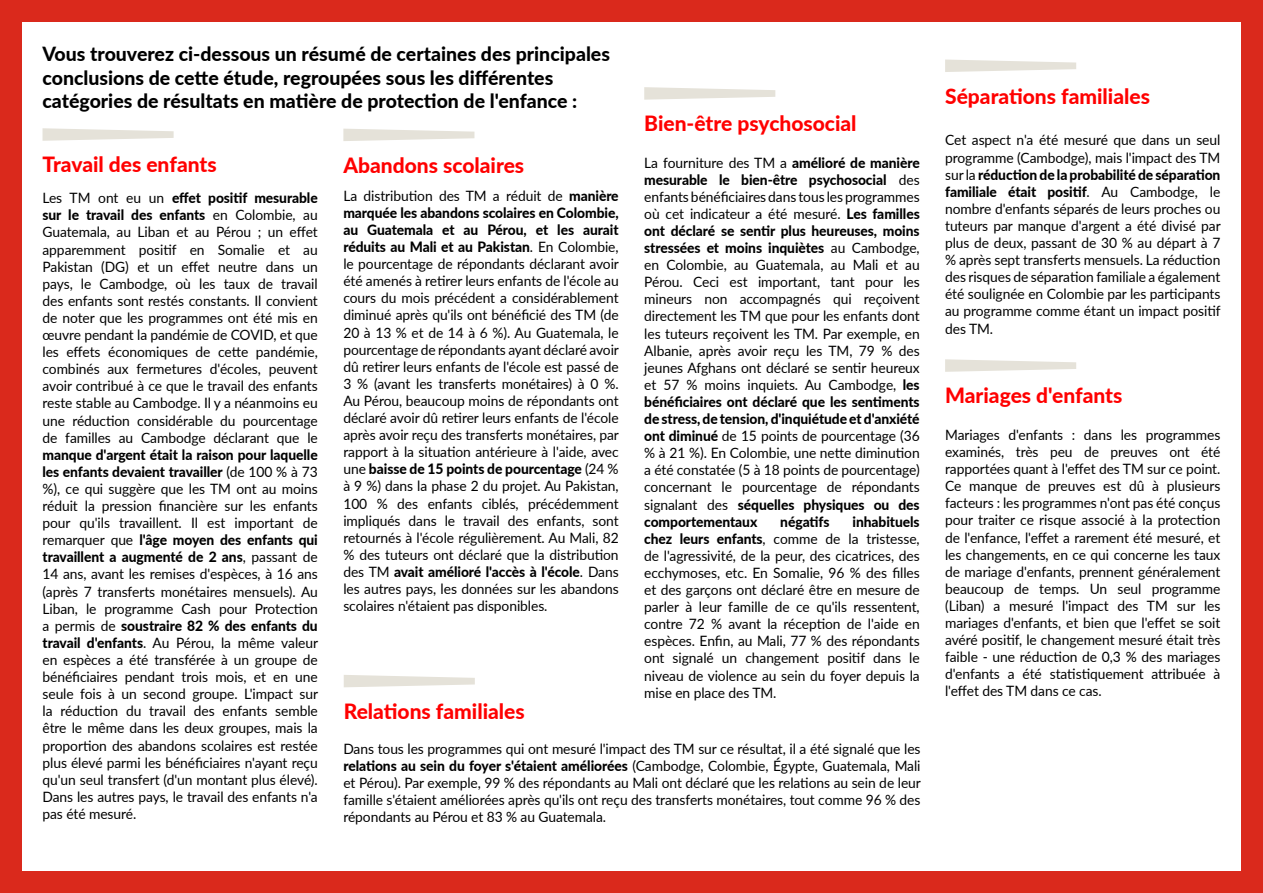
<style>
.page{position:relative;width:1263px;height:893px;background:#fff}
.page>*{position:absolute;margin:0;border:0;box-sizing:border-box;transform-origin:0 0}
.t1{font:800 21px "Lato";color:#f00}
.t2{font:800 19.5px/23.4px "Lato";color:#000}
.t3{font:14.25px/17.1px "Lato";letter-spacing:-.005em;color:#000;text-align:justify}
.t4{font:800 14.25px "Lato";letter-spacing:-.005em;color:#000}
.s1{font-weight:800}
</style>
<div class="page">
<div style="left:0;top:872px;width:1263px;height:21px;background:#da291c"></div>
<div style="left:0;top:0;width:21px;height:888px;background:#da291c"></div>
<div style="left:0;top:0;width:1263px;height:21px;background:#da291c"></div>
<div style="left:1242px;top:0;width:21px;height:888px;background:#da291c"></div>
<svg style="left:43px;top:128px;width:131px;height:13px"></svg>
<svg style="left:343px;top:129px;width:131px;height:12px"></svg>
<svg style="left:344px;top:675px;width:131px;height:12px"></svg>
<svg style="left:644px;top:87px;width:131px;height:13px"></svg>
<svg style="left:945px;top:60px;width:131px;height:12px"></svg>
<svg style="left:945px;top:359px;width:131px;height:13px"></svg>
<h2 class="t2" style="left:43px;top:42px;width:569px">Vous trouverez ci-dessous un résumé de certaines des principales conclusions de cette étude, regroupées sous les différentes catégories de résultats en matière de protection de l'enfance :</h2>
<h1 class="t1" style="left:644px;top:108px;width:214px">Bien-être psychosocial</h1>
<h1 class="t1" style="left:43px;top:149px;width:176px">Travail des enfants</h1>
<h1 class="t1" style="left:343px;top:149px;width:182px">Abandons scolaires</h1>
<p class="t3" style="left:644px;top:153px;width:277px">La fourniture des TM a <span class="s1">amélioré de manière mesurable le bien-être psychosocial</span> des enfants bénéficiaires dans tous les programmes où cet indicateur a été mesuré. <span class="s1">Les familles ont déclaré se sentir plus heureuses, moins stressées et moins inquiètes</span> au Cambodge, en Colombie, au Guatemala, au Mali et au Pérou. Ceci est important, tant pour les mineurs non accompagnés qui reçoivent directement les TM que pour les enfants dont les tuteurs reçoivent les TM. Par exemple, en Albanie, après avoir reçu les TM, 79 % des jeunes Afghans ont déclaré se sentir heureux et 57 % moins inquiets. Au Cambodge, <span class="s1">les bénéficiaires ont déclaré que les sentiments de stress, de tension, d'inquiétude et d'anxiété ont diminué</span> de 15 points de pourcentage (36 % à 21 %). En Colombie, une nette diminution a été constatée (5 à 18 points de pourcentage) concernant le pourcentage de répondants signalant des <span class="s1">séquelles physiques ou des comportementaux</span></p>
<p class="t3" style="left:343px;top:186px;width:277px">La distribution des TM a réduit de <span class="s1">manière marquée les abandons scolaires en Colombie, au Guatemala et au Pérou, et les aurait réduits au Mali et au Pakistan</span>. En Colombie, le pourcentage de répondants déclarant avoir été amenés à retirer leurs enfants de l'école au cours du mois précédent a considérablement diminué après qu'ils ont bénéficié des TM (de 20 à 13 % et de 14 à 6 %). Au Guatemala, le pourcentage de répondants ayant déclaré avoir dû retirer leurs enfants de l'école est passé de 3 % (avant les transferts monétaires) à 0 %.<br>Au Pérou, beaucoup moins de répondants ont déclaré avoir dû retirer leurs enfants de l'école après avoir reçu des transferts monétaires, par rapport à la situation antérieure à l'aide, avec une <span class="s1">baisse de 15 points de pourcentage</span> (24 % à 9 %) dans la phase 2 du projet. Au Pakistan, 100 % des enfants ciblés, précédemment impliqués dans le travail des enfants, sont retournés à l'école régulièrement. Au Mali, 82 % des tuteurs ont déclaré que la distribution des TM <span class="s1">avait amélioré l'accès à l'école</span>. Dans les autres pays, les données sur les abandons scolaires n'étaient pas disponibles.</p>
<p class="t3" style="left:43px;top:189px;width:277px">Les TM ont eu un <span class="s1">effet positif mesurable sur le travail des enfants</span> en Colombie, au Guatemala, au Liban et au Pérou ; un effet apparemment positif en Somalie et au Pakistan (DG) et un effet neutre dans un pays, le Cambodge, où les taux de travail des enfants sont restés constants. Il convient de noter que les programmes ont été mis en œuvre pendant la pandémie de COVID, et que les effets économiques de cette pandémie, combinés aux fermetures d'écoles, peuvent avoir contribué à ce que le travail des enfants reste stable au Cambodge. Il y a néanmoins eu une réduction considérable du pourcentage de familles au Cambodge déclarant que le</p>
<p class="t3" style="left:43px;top:445px;width:277px"><span class="s1">manque d'argent était la raison pour laquelle les enfants devaient travailler</span> (de 100 % à 73 %), ce qui suggère que les TM ont au moins réduit la pression financière sur les enfants pour qu'ils travaillent. Il est important de remarquer que <span class="s1">l'âge moyen des enfants qui travaillent a augmenté de 2 ans</span>, passant de 14 ans, avant les remises d'espèces, à 16 ans (après 7 transferts monétaires mensuels). Au Liban, le programme Cash pour Protection a permis de <span class="s1">soustraire 82 % des enfants du travail d'enfants</span>. Au Pérou, la même valeur en espèces a été transférée à un groupe de bénéficiaires pendant trois mois, et en une seule fois à un second groupe. L'impact sur la réduction du travail des enfants semble être le même dans les deux groupes, mais la proportion des abandons scolaires est restée plus élevé parmi les bénéficiaires n'ayant reçu qu'un seul transfert (d'un montant plus élevé).<br>Dans les autres pays, le travail des enfants n'a pas été mesuré.</p>
<p class="t4" style="left:780px;top:511px;width:51px">négatifs</p>
<p class="t3" style="left:644px;top:512px;width:277px;text-indent:208px"><span class="s1">inhabituels chez leurs enfants</span>, comme de la tristesse, de l'agressivité, de la peur, des cicatrices, des ecchymoses, etc. En Somalie, 96 % des filles et des garçons ont déclaré être en mesure de parler à leur famille de ce qu'ils ressentent, contre 72 % avant la réception de l'aide en espèces. Enfin, au Mali, 77 % des répondants ont signalé un changement positif dans le niveau de violence au sein du foyer depuis la mise en place des TM.</p>
<h1 class="t1" style="left:344px;top:696px;width:183px">Relations familiales</h1>
<p class="t3" style="left:343px;top:739px;width:579px">Dans tous les programmes qui ont mesuré l'impact des TM sur ce résultat, il a été signalé que les <span class="s1">relations au sein du foyer s'étaient améliorées</span> (Cambodge, Colombie, Égypte, Guatemala, Mali et Pérou). Par exemple, 99 % des répondants au Mali ont déclaré que les relations au sein de leur famille s'étaient améliorées après qu'ils ont reçu des transferts monétaires, tout comme 96 % des répondants au Pérou et 83 % au Guatemala.</p>
<h1 class="t1" style="left:945px;top:80px;width:206px">Séparations familiales</h1>
<p class="t3" style="left:945px;top:131px;width:277px">Cet aspect n'a été mesuré que dans un seul programme (Cambodge), mais l'impact des TM sur la <span class="s1">réduction de la probabilité de séparation familiale était positif</span>. Au Cambodge, le nombre d'enfants séparés de leurs proches ou tuteurs par manque d'argent a été divisé par plus de deux, passant de 30 % au départ à 7 % après sept transferts mensuels. La réduction des risques de séparation familiale a également été soulignée en Colombie par les participants au programme comme étant un impact positif des TM.</p>
<h1 class="t1" style="left:945px;top:380px;width:179px">Mariages d'enfants</h1>
<p class="t3" style="left:945px;top:426px;width:277px">Mariages d'enfants : dans les programmes examinés, très peu de preuves ont été rapportées quant à l'effet des TM sur ce point.<br>Ce manque de preuves est dû à plusieurs facteurs : les programmes n'ont pas été conçus pour traiter ce risque associé à la protection de l'enfance, l'effet a rarement été mesuré, et les changements, en ce qui concerne les taux de mariage d'enfants, prennent généralement beaucoup de temps. Un seul programme (Liban) a mesuré l'impact des TM sur les mariages d'enfants, et bien que l'effet se soit avéré positif, le changement mesuré était très faible - une réduction de 0,3 % des mariages d'enfants a été statistiquement attribuée à l'effet des TM dans ce cas.</p>
</div>
